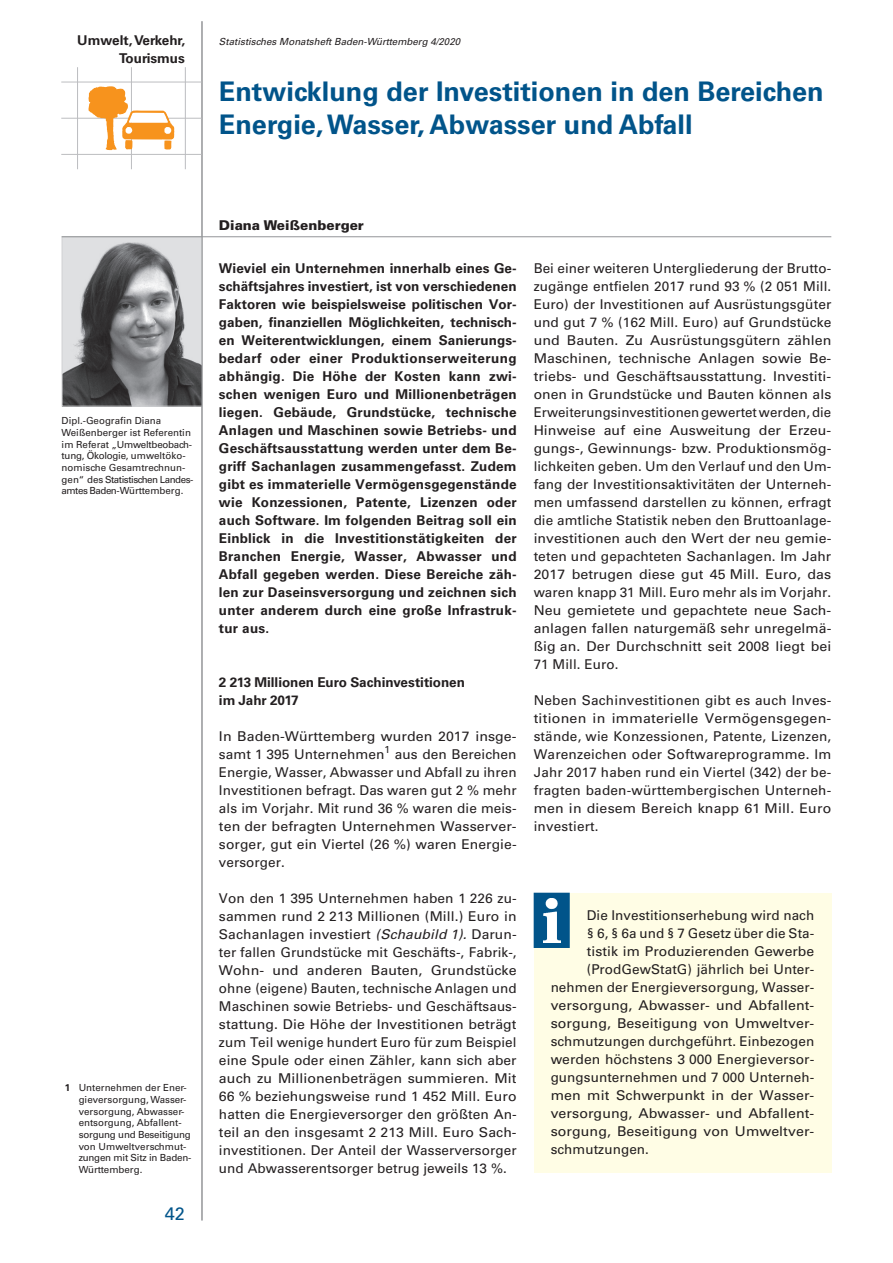
<style>
.page{position:relative;width:893px;height:1263px;background:#fff}
.page>*{position:absolute;margin:0;border:0;box-sizing:border-box;transform-origin:0 0}
.t1{font:700 27px/33px "Univers";color:#01548a}
.t2{font:18px "Univers";color:#01548a}
.t3{font:13.5px/18px "Univers";letter-spacing:.005em;color:#231f20;text-align:justify}
.t4{font:700 13.5px/18px "Univers";color:#231f20;text-align:justify}
.t5{font:13.5px/18px "Univers";letter-spacing:.005em;color:#231f20;text-align:justify;scale:1.05 1}
.t6{font:900 13.5px "Univers";color:#231f20}
.t7{font:9.75px/11.7px "Univers";color:#231f20}
.t8{font:italic 9.75px "Univers";color:#231f20}
.s1{font-weight:700}
.s2{font-style:italic}
</style>
<div class="page">
<img style="left:64px;top:238px;width:136px;height:166px">
<div style="left:62px;top:236px;width:140px;height:170px;border:1px solid #d1d2d4"></div>
<hr style="left:62px;top:236px;width:769px;height:1px;background:#939598">
<hr style="left:202px;top:21px;width:1px;height:1199px;background:#939598">
<hr style="left:61px;top:82px;width:141px;height:1px;background:#bcbdc0">
<hr style="left:61px;top:118px;width:141px;height:1px;background:#bcbdc0">
<hr style="left:61px;top:154px;width:141px;height:1px;background:#bcbdc0">
<hr style="left:77px;top:67px;width:1px;height:102px;background:#bcbdc0">
<hr style="left:131px;top:67px;width:1px;height:102px;background:#bcbdc0">
<hr style="left:185px;top:67px;width:1px;height:102px;background:#bcbdc0">
<svg style="left:88px;top:86px;width:87px;height:64px"></svg>
<div style="left:534px;top:893px;width:297px;height:279px;background:#fffde5"></div>
<div style="left:534px;top:893px;width:36px;height:55px;background:#01548a;border:2px solid #01548a"></div>
<img style="left:543px;top:898px;width:17px;height:44px">
<p class="t4" style="left:77px;top:31px;width:110px">Umwelt, Verkehr,</p>
<p class="t8" style="left:219px;top:35px;width:243px">Statistisches Monatsheft Baden-Württemberg 4/2020</p>
<p class="t4" style="left:119px;top:49px;width:67px">Tourismus</p>
<h1 class="t1" style="left:219px;top:75px;width:606px">Entwicklung der Investitionen in den Bereichen<br>Energie, Wasser, Abwasser und Abfall</h1>
<p class="t7" style="left:62px;top:415px;width:133px">Dipl.-Geografin Diana<br>Weißenberger ist Referentin im Referat „Umweltbeobach&shy;tung, Ökologie, umweltöko&shy;nomische Gesamtrechnun&shy;gen“ des Statistischen Landes&shy;amtes Baden-Württemberg.</p>
<p class="t7" style="left:79px;top:1082px;width:114px;text-indent:-14px"><span class="s1">1</span> Unternehmen der Ener&shy;gieversorgung, Wasser&shy;versorgung, Abwasser&shy;entsorgung, Abfallent&shy;sorgung und Beseitigung von Umweltverschmut&shy;zungen mit Sitz in Baden-<br>Württemberg.</p>
<h2 class="t2" style="left:165px;top:1203px;width:22px">42</h2>
<p class="t6" style="left:219px;top:216px;width:146px">Diana Weißenberger</p>
<p class="t4" style="left:219px;top:259px;width:299px">Wieviel ein Unternehmen innerhalb eines Ge&shy;schäftsjahres investiert, ist von verschiedenen Faktoren wie beispielsweise politischen Vor&shy;gaben, finanziellen Möglichkeiten, technisch&shy;en Weiterentwicklungen, einem Sanierungs&shy;bedarf oder einer Produktionserweiterung abhängig. Die Höhe der Kosten kann zwi&shy;schen wenigen Euro und Millionenbeträgen liegen. Gebäude, Grundstücke, technische Anlagen und Maschinen sowie Betriebs- und Geschäftsausstattung werden unter dem Be&shy;griff Sachanlagen zusammengefasst. Zudem gibt es immaterielle Vermögensgegenstände wie Konzessionen, Patente, Lizenzen oder auch Software. Im folgenden Beitrag soll ein Einblick in die Investitionstätigkeiten der Branchen Energie, Wasser, Abwasser und Abfall gegeben werden. Diese Bereiche zäh&shy;len zur Daseinsversorgung und zeichnen sich unter anderem durch eine große Infrastruk&shy;tur aus.</p>
<p class="t4" style="left:219px;top:673px;width:248px">2 213 Millionen Euro Sachinvestitionen im Jahr 2017</p>
<p class="t5" style="left:219px;top:727px;width:285px">In Baden-Württemberg wurden 2017 insge&shy;samt 1 395 Unternehmen<sup>1</sup> aus den Bereichen Energie, Wasser, Abwasser und Abfall zu ihren Investitionen befragt. Das waren gut 2 % mehr als im Vorjahr. Mit rund 36 % waren die meis&shy;ten der befragten Unternehmen Wasserver&shy;sorger, gut ein Viertel (26 %) waren Energie&shy;versorger.</p>
<p class="t3" style="left:219px;top:889px;width:299px">Von den 1 395 Unternehmen haben 1 226 zu&shy;sammen rund 2 213 Millionen (Mill.) Euro in Sachanlagen investiert <span class="s2">(Schaubild 1).</span> Darun&shy;ter fallen Grundstücke mit Geschäfts-, Fabrik-, Wohn- und anderen Bauten, Grundstücke ohne (eigene) Bauten, technische Anlagen und Maschinen sowie Betriebs- und Geschäftsaus&shy;stattung. Die Höhe der Investitionen beträgt zum Teil wenige hundert Euro für zum Beispiel eine Spule oder einen Zähler, kann sich aber auch zu Millionenbeträgen summieren. Mit 66 % beziehungsweise rund 1 452 Mill. Euro hatten die Energieversorger den größten An&shy;teil an den insgesamt 2 213 Mill. Euro Sach&shy;investitionen. Der Anteil der Wasserversorger und Abwasserentsorger betrug jeweils 13 %.</p>
<p class="t3" style="left:534px;top:259px;width:299px">Bei einer weiteren Untergliederung der Brutto&shy;zugänge entfielen 2017 rund 93 % (2 051 Mill.<br>Euro) der Investitionen auf Ausrüstungsgüter und gut 7 % (162 Mill. Euro) auf Grundstücke und Bauten. Zu Ausrüstungsgütern zählen Maschinen, technische Anlagen sowie Be&shy;triebs- und Geschäftsausstattung. Investiti&shy;onen in Grundstücke und Bauten können als Erweiterungsinvestitionen gewertet werden, die Hinweise auf eine Ausweitung der Erzeu&shy;gungs-, Gewinnungs- bzw. Produktionsmög&shy;lichkeiten geben. Um den Verlauf und den Um&shy;fang der Investitionsaktivitäten der Unterneh&shy;men umfassend darstellen zu können, erfragt die amtliche Statistik neben den Bruttoanlage&shy;investitionen auch den Wert der neu gemie&shy;teten und gepachteten Sachanlagen. Im Jahr 2017 betrugen diese gut 45 Mill. Euro, das waren knapp 31 Mill. Euro mehr als im Vorjahr.<br>Neu gemietete und gepachtete neue Sach&shy;anlagen fallen naturgemäß sehr unregelmä&shy;ßig an. Der Durchschnitt seit 2008 liegt bei 71 Mill. Euro.</p>
<p class="t3" style="left:534px;top:691px;width:299px">Neben Sachinvestitionen gibt es auch Inves&shy;titionen in immaterielle Vermögensgegen&shy;stände, wie Konzessionen, Patente, Lizenzen, Warenzeichen oder Softwareprogramme. Im Jahr 2017 haben rund ein Viertel (342) der be&shy;fragten baden-württembergischen Unterneh&shy;men in diesem Bereich knapp 61 Mill. Euro investiert.</p>
<p class="t3" style="left:587px;top:906px;width:229px">Die Investitionserhebung wird nach</p>
<p class="t3" style="left:587px;top:924px;width:229px">§ 6, § 6a und § 7 Gesetz über die Sta-</p>
<p class="t3" style="left:587px;top:942px;width:229px">tistik im Produzierenden Gewerbe</p>
<p class="t3" style="left:587px;top:960px;width:229px">(ProdGewStatG) jährlich bei Unter-</p>
<p class="t3" style="left:551px;top:978px;width:265px">nehmen der Energieversorgung, Wasser-</p>
<p class="t5" style="left:551px;top:996px;width:253px">versorgung, Abwasser- und Abfallent-</p>
<p class="t5" style="left:551px;top:1014px;width:251px">sorgung, Beseitigung von Umweltver-</p>
<p class="t3" style="left:551px;top:1032px;width:265px">schmutzungen durchgeführt. Einbezogen</p>
<p class="t3" style="left:551px;top:1050px;width:265px">werden höchstens 3 000 Energieversor-</p>
<p class="t3" style="left:551px;top:1068px;width:265px">gungsunternehmen und 7 000 Unterneh-</p>
<p class="t5" style="left:551px;top:1086px;width:251px">men mit Schwerpunkt in der Wasser-</p>
<p class="t5" style="left:551px;top:1104px;width:251px">versorgung, Abwasser- und Abfallent-</p>
<p class="t5" style="left:551px;top:1122px;width:253px">sorgung, Beseitigung von Umweltver-</p>
<p class="t3" style="left:551px;top:1140px;width:100px">schmutzungen.</p>
</div>
